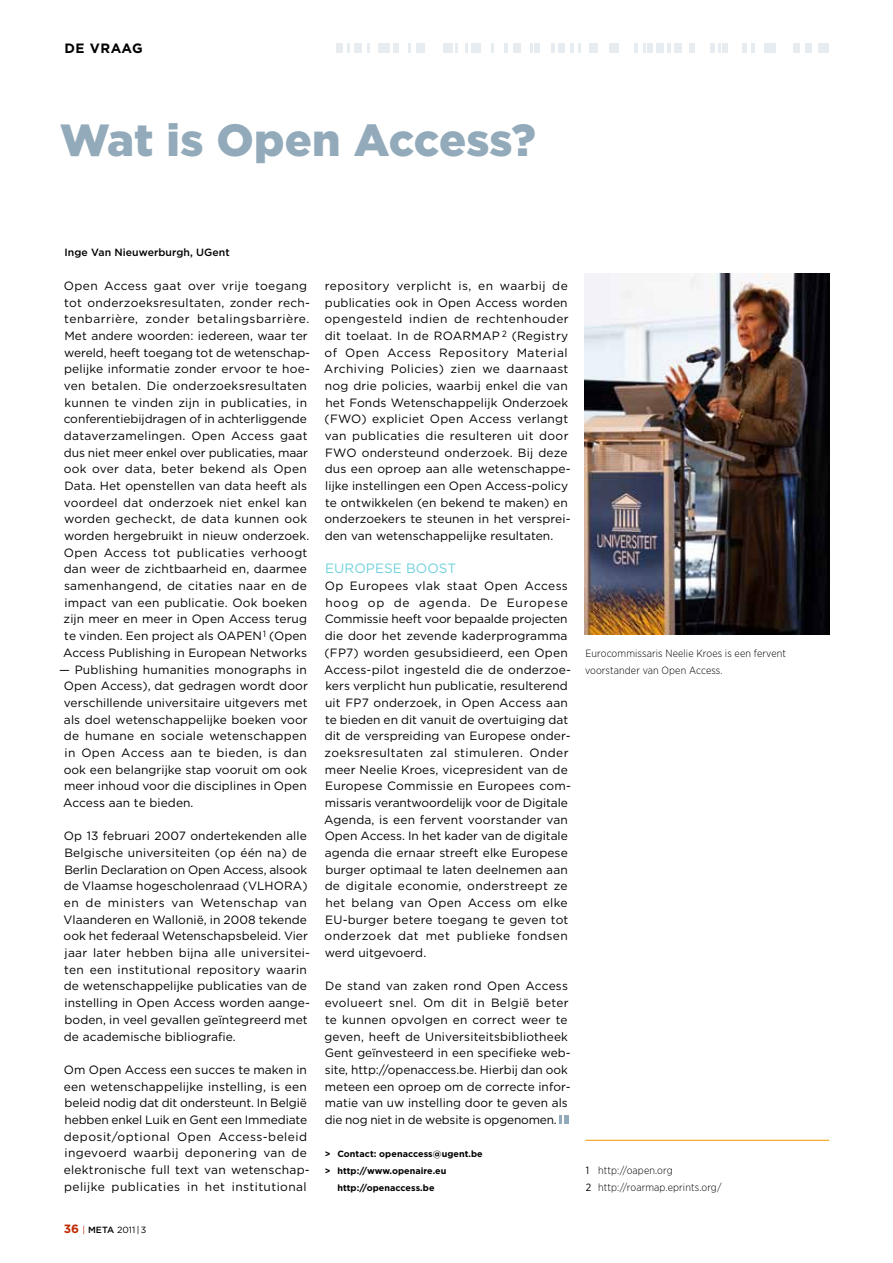
<style>
.page{position:relative;width:893px;height:1263px;background:#fff}
.page>*{position:absolute;margin:0;border:0;box-sizing:border-box;transform-origin:0 0}
.t1{font:900 45px "Gotham";color:#92aaba}
.t2{font:13.5px "Gotham";letter-spacing:.005em;color:#70d1dc}
.t3{font:700 13.5px "Gotham";letter-spacing:.03em;color:#000}
.t4{font:12px/16.6px "Gotham";letter-spacing:.005em;color:#000}
.t5{font:300 10.5px/16.6px "Gotham Narrow";letter-spacing:.01em;color:#000}
.t6{font:500 10.5px "Gotham";letter-spacing:.005em;color:#000}
.t7{font:700 9px "Gotham";letter-spacing:.005em;color:#000}
.t8{font:9px "Gotham";color:#000}
.s1{font-weight:700;font-size:12px;color:#c02d05}
.s2{color:#c02d05}
.s3{font-weight:500}
.s4{font-weight:400}
</style>
<div class="page">
<svg style="left:743px;top:44px;width:12px;height:9px"></svg>
<div style="left:805px;top:44px;width:6px;height:9px;background:#e7ecf0"></div>
<div style="left:763px;top:44px;width:12px;height:9px;background:#e7ecf0"></div>
<div style="left:818px;top:44px;width:11px;height:9px;background:#e7ecf0"></div>
<div style="left:793px;top:44px;width:6px;height:9px;background:#e7ecf0"></div>
<svg style="left:465px;top:44px;width:3px;height:9px"></svg>
<svg style="left:367px;top:44px;width:2px;height:9px"></svg>
<div style="left:656px;top:44px;width:7px;height:9px;background:#e7ecf0"></div>
<svg style="left:408px;top:44px;width:3px;height:9px"></svg>
<svg style="left:570px;top:44px;width:11px;height:9px"></svg>
<div style="left:674px;top:44px;width:8px;height:9px;background:#e7ecf0"></div>
<svg style="left:667px;top:44px;width:4px;height:9px"></svg>
<div style="left:336px;top:44px;width:6px;height:9px;background:#e7ecf0"></div>
<svg style="left:504px;top:44px;width:4px;height:9px"></svg>
<svg style="left:347px;top:44px;width:3px;height:9px"></svg>
<div style="left:513px;top:44px;width:8px;height:9px;background:#e7ecf0"></div>
<div style="left:354px;top:44px;width:7px;height:9px;background:#e7ecf0"></div>
<div style="left:558px;top:44px;width:7px;height:9px;background:#e7ecf0"></div>
<div style="left:648px;top:44px;width:5px;height:9px;background:#e7ecf0"></div>
<div style="left:416px;top:44px;width:9px;height:9px;background:#e7ecf0"></div>
<div style="left:589px;top:44px;width:9px;height:9px;background:#e7ecf0"></div>
<div style="left:689px;top:44px;width:5px;height:9px;background:#e7ecf0"></div>
<div style="left:471px;top:44px;width:10px;height:9px;background:#e7ecf0"></div>
<div style="left:610px;top:44px;width:9px;height:9px;background:#e7ecf0"></div>
<div style="left:723px;top:44px;width:5px;height:9px;background:#e7ecf0"></div>
<svg style="left:718px;top:44px;width:3px;height:9px"></svg>
<div style="left:710px;top:44px;width:5px;height:9px;background:#e7ecf0"></div>
<div style="left:535px;top:44px;width:5px;height:9px;background:#e7ecf0"></div>
<div style="left:378px;top:44px;width:12px;height:9px;background:#e7ecf0"></div>
<div style="left:443px;top:44px;width:9px;height:9px;background:#e7ecf0"></div>
<svg style="left:491px;top:44px;width:2px;height:9px"></svg>
<svg style="left:551px;top:44px;width:4px;height:9px"></svg>
<svg style="left:635px;top:44px;width:11px;height:9px"></svg>
<svg style="left:530px;top:44px;width:3px;height:9px"></svg>
<div style="left:394px;top:44px;width:5px;height:9px;background:#e7ecf0"></div>
<svg style="left:456px;top:44px;width:2px;height:9px"></svg>
<svg style="left:560px;top:1115px;width:8px;height:9px"></svg>
<hr style="left:585px;top:1140px;width:244px;height:1px;background:#f59700">
<img style="left:585px;top:273px;width:244px;height:362px">
<p class="t3" style="left:64px;top:40px;width:80px">De vraag</p>
<h1 class="t1" style="left:60px;top:109px;width:477px">Wat is Open Access?</h1>
<p class="t6" style="left:65px;top:246px;width:167px">Inge Van Nieuwerburgh, UGent</p>
<p class="t4" style="left:63px;top:277px;width:248px">Open Access gaat over vrije toegang tot onderzoeksresultaten, zonder rech&shy;tenbarrière, zonder betalingsbarrière.<br>Met andere woorden: iedereen, waar ter wereld, heeft toegang tot de wetenschap&shy;pelijke informatie zonder ervoor te hoe&shy;ven betalen. Die onderzoeksresultaten kunnen te vinden zijn in publicaties, in conferentiebijdragen of in achterliggende dataverzamelingen. Open Access gaat dus niet meer enkel over publicaties, maar ook over data, beter bekend als Open Data. Het openstellen van data heeft als voordeel dat onderzoek niet enkel kan worden gecheckt, de data kunnen ook worden hergebruikt in nieuw onderzoek.<br>Open Access tot publicaties verhoogt dan weer de zichtbaarheid en, daarmee samenhangend, de citaties naar en de impact van een publicatie. Ook boeken zijn meer en meer in Open Access terug te vinden. Een project als OAPEN <sup>1</sup> (Open Access Publishing in European Networks</p>
<p class="t4" style="left:63px;top:661px;width:246px;text-align:justify;text-indent:-4px">— Publishing humanities monographs in Open Access), dat gedragen wordt door verschillende universitaire uitgevers met als doel wetenschappelijke boeken voor de humane en sociale wetenschappen in Open Access aan te bieden, is dan ook een belangrijke stap vooruit om ook meer inhoud voor die disciplines in Open Access aan te bieden.</p>
<p class="t4" style="left:64px;top:827px;width:248px">Op 13 februari 2007 ondertekenden alle Belgische universiteiten (op één na) de Berlin Declaration on Open Access, alsook de Vlaamse hogescholenraad (VLHORA) en de ministers van Wetenschap van Vlaanderen en Wallonië, in 2008 tekende ook het federaal Wetenschapsbeleid. Vier jaar later hebben bijna alle universitei&shy;ten een institutional repository waarin de wetenschappelijke publicaties van de instelling in Open Access worden aange&shy;boden, in veel gevallen geïntegreerd met de academische bibliografie.</p>
<p class="t4" style="left:64px;top:1061px;width:247px">Om Open Access een succes te maken in een wetenschappelijke instelling, is een beleid nodig dat dit ondersteunt. In België hebben enkel Luik en Gent een Immediate deposit/optional Open Access-beleid ingevoerd waarbij deponering van de elektronische full text van wetenschap&shy;pelijke publicaties in het institutional</p>
<p class="t8" style="left:64px;top:1224px;width:84px"><span class="s1">36</span> <span class="s2">|</span> <span class="s3">META</span> 2011 | 3</p>
<p class="t4" style="left:324px;top:277px;width:248px">repository verplicht is, en waarbij de publicaties ook in Open Access worden opengesteld indien de rechtenhouder dit toelaat. In de ROARMAP <sup>2</sup> (Registry of Open Access Repository Material Archiving Policies) zien we daarnaast nog drie policies, waarbij enkel die van het Fonds Wetenschappelijk Onderzoek (FWO) expliciet Open Access verlangt van publicaties die resulteren uit door FWO ondersteund onderzoek. Bij deze dus een oproep aan alle wetenschappe&shy;lijke instellingen een Open Access-policy te ontwikkelen (en bekend te maken) en onderzoekers te steunen in het versprei&shy;den van wetenschappelijke resultaten.</p>
<p class="t2" style="left:325px;top:560px;width:133px">EUROPESE BOOST</p>
<p class="t4" style="left:324px;top:577px;width:248px">Op Europees vlak staat Open Access hoog op de agenda. De Europese Commissie heeft voor bepaalde projecten die door het zevende kaderprogramma (FP7) worden gesubsidieerd, een Open Access-pilot ingesteld die de onderzoe&shy;kers verplicht hun publicatie, resulterend uit FP7 onderzoek, in Open Access aan te bieden en dit vanuit de overtuiging dat dit de verspreiding van Europese onder&shy;zoeksresultaten zal stimuleren. Onder meer Neelie Kroes, vicepresident van de Europese Commissie en Europees com&shy;missaris verantwoordelijk voor de Digitale Agenda, is een fervent voorstander van Open Access. In het kader van de digitale agenda die ernaar streeft elke Europese burger optimaal te laten deelnemen aan de digitale economie, onderstreept ze het belang van Open Access om elke EU-burger betere toegang te geven tot onderzoek dat met publieke fondsen werd uitgevoerd.</p>
<p class="t4" style="left:324px;top:978px;width:248px">De stand van zaken rond Open Access evolueert snel. Om dit in België beter te kunnen opvolgen en correct weer te geven, heeft de Universiteitsbibliotheek Gent geïnvesteerd in een specifieke web&shy;site, http://openaccess.be. Hierbij dan ook meteen een oproep om de correcte infor&shy;matie van uw instelling door te geven als die nog niet in de website is opgenomen.</p>
<p class="t7" style="left:325px;top:1148px;width:159px">&gt; Contact: openaccess@ugent.be</p>
<p class="t7" style="left:325px;top:1165px;width:123px">&gt; http://www.openaire.eu</p>
<p class="t7" style="left:337px;top:1181px;width:99px">http://openaccess.be</p>
<p class="t5" style="left:585px;top:644px;width:203px">Eurocommissaris Neelie Kroes is een fervent voorstander van Open Access.</p>
<p class="t5" style="left:586px;top:1162px;width:137px"><span class="s4">1</span> http://oapen.org<br><span class="s4">2</span> http://roarmap.eprints.org/</p>
</div>
